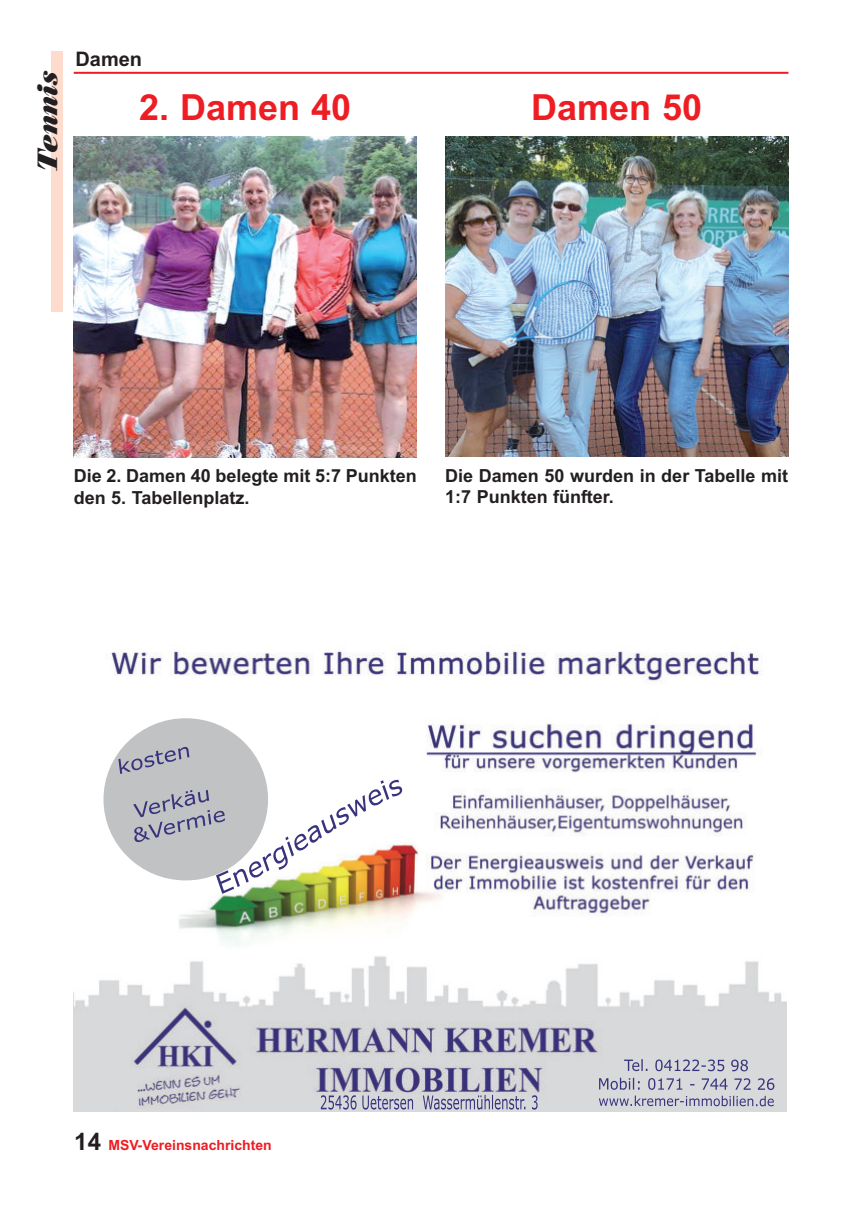
<style>
.page{position:relative;width:862px;height:1214px;background:#fff}
.page>*{position:absolute;margin:0;border:0;box-sizing:border-box;transform-origin:0 0}
.t1{font:700 36px "Arial";color:#ee1d23}
.t2{font:italic 28px "Poster Bodoni BT";color:#231f20}
.t3{font:700 20px "Arial";color:#231f20}
.t4{font:700 18px/21.6px "Arial";color:#231f20}
.t5{font:700 14px "Arial";color:#ee1d23}
.s1{font-size:24px;color:#231f20}
</style>
<div class="page">
<hr style="left:74px;top:72px;width:714px;height:2px;background:#ee1d23">
<div style="left:52px;top:51px;width:11px;height:261px;background:#fddcce"></div>
<img style="left:74px;top:650px;width:712px;height:461px">
<img style="left:624px;top:1058px;width:91px;height:13px">
<img style="left:216px;top:833px;width:92px;height:60px">
<div style="left:103px;top:718px;width:165px;height:162px;background:#c1c2c4;border-radius:50%"></div>
<img style="left:118px;top:746px;width:71px;height:27px">
<img style="left:133px;top:789px;width:76px;height:28px">
<img style="left:134px;top:809px;width:91px;height:33px">
<img style="left:321px;top:1095px;width:48px;height:14px">
<img style="left:74px;top:136px;width:343px;height:321px">
<img style="left:445px;top:137px;width:343px;height:319px">
<h2 class="t2" style="left:37px;top:173px;width:109px;rotate:-90deg">Tennis</h2>
<p class="t3" style="left:75px;top:51px;width:68px">Damen</p>
<h1 class="t1" style="left:139px;top:94px;width:214px">2. Damen 40</h1>
<h1 class="t1" style="left:531px;top:94px;width:173px">Damen 50</h1>
<p class="t4" style="left:74px;top:467px;width:344px">Die 2. Damen 40 belegte mit 5:7 Punkten den 5. Tabellenplatz.</p>
<p class="t4" style="left:445px;top:466px;width:344px">Die Damen 50 wurden in der Tabelle mit<br>1:7 Punkten fünfter.</p>
<p class="t5" style="left:74px;top:1139px;width:199px"><span class="s1">14</span> MSV-Vereinsnachrichten</p>
</div>
